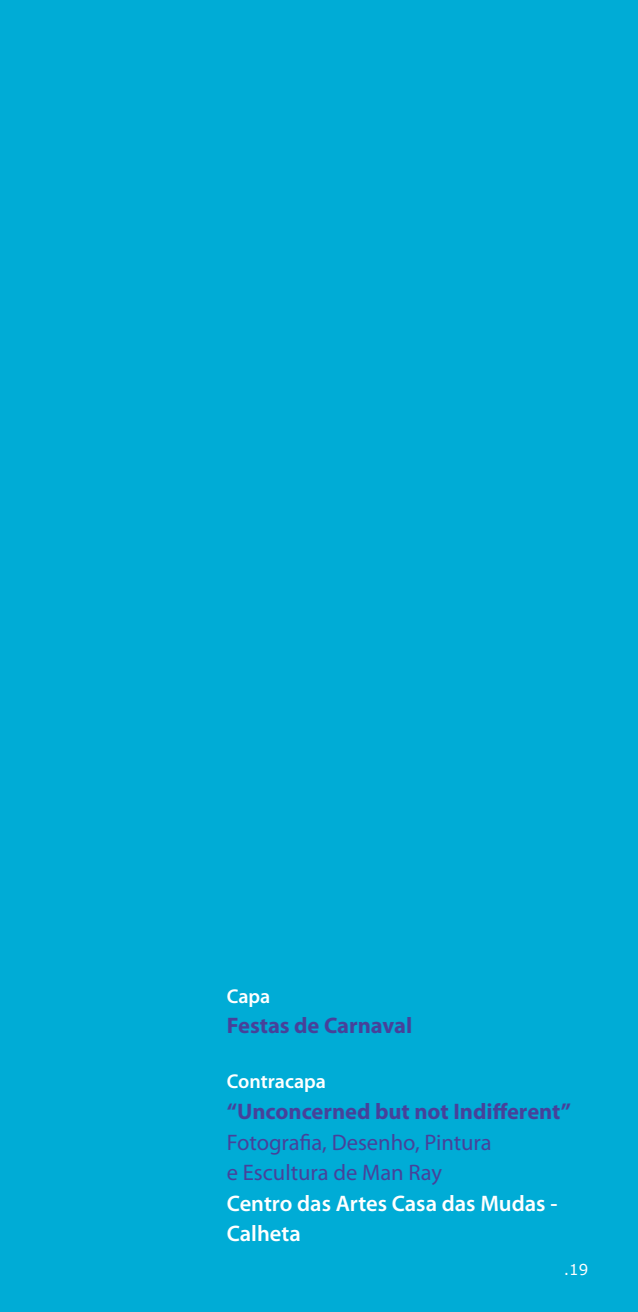
<style>
.page{position:relative;width:638px;height:1312px;background:#fff}
.page>*{position:absolute;margin:0;border:0;box-sizing:border-box;transform-origin:0 0}
.t1{font:700 22.5px "Myriad Pro";color:#47419a}
.t2{font:22.5px/30.5px "Myriad Pro";color:#47419a}
.t3{font:600 22.5px/30.5px "Myriad Pro";color:#fff}
.t4{font:600 20px "Myriad Pro";color:#fff}
.t5{font:15px "Verdana";color:#fff}
</style>
<div class="page">
<div style="left:0;top:0;width:638px;height:1311px;background:#00acd6"></div>
<p class="t4" style="left:227px;top:983px;width:45px">Capa</p>
<p class="t1" style="left:227px;top:1010px;width:187px">Festas de Carnaval</p>
<p class="t4" style="left:227px;top:1068px;width:101px">Contracapa</p>
<p class="t1" style="left:227px;top:1096px;width:346px">“Unconcerned but not Indifferent”</p>
<p class="t2" style="left:227px;top:1126px;width:266px">Fotografia, Desenho, Pintura e Escultura de Man Ray</p>
<p class="t3" style="left:227px;top:1186px;width:332px">Centro das Artes Casa das Mudas -<br>Calheta</p>
<p class="t5" style="left:564px;top:1259px;width:26px">.19</p>
</div>
